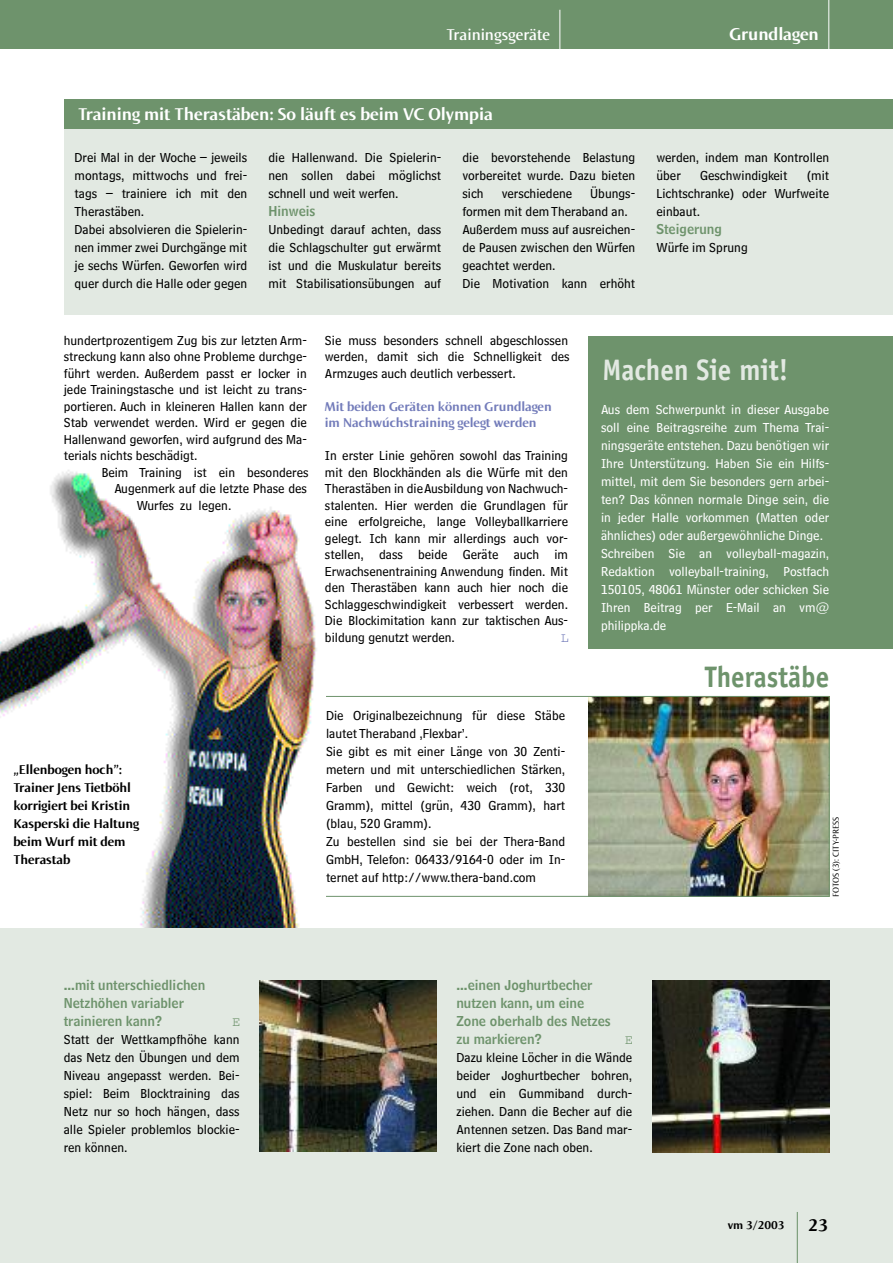
<style>
.page{position:relative;width:893px;height:1263px;background:#fff}
.page>*{position:absolute;margin:0;border:0;box-sizing:border-box;transform-origin:0 0}
.t1{font:700 29.7px "Officina Sans";color:#e2e9e2;scale:.91 1}
.t2{font:700 29.7px "Officina Sans";color:#6e936c;scale:.91 1}
.t3{font:700 18px "Norma";color:#fff}
.t4{font:700 18px "Norma";color:#000}
.t5{font:600 16.5px "Norma";color:#fff}
.t6{font:13.5px/18px "Bell Centennial Sub Caption";color:#000;text-align:justify}
.t7{font:13.5px/18px "Bell Centennial Sub Caption";color:#fff}
.t8{font:13.5px/18px "Bell Centennial Name And Number";color:#6e936c}
.t9{font:700 13.5px/18px "Norma";color:#000}
.t10{font:700 13.5px/16.5px "Norma";color:#737cba}
.t11{font:13.5px "Courier";color:#6e936c}
.t12{font:13.5px "Courier";color:#737cba}
.t13{font:700 12px "Norma";color:#000}
.t14{font:9px "Norma";color:#000}
</style>
<div class="page">
<img style="left:0;top:470px;width:358px;height:459px">
<div style="left:0;top:929px;width:893px;height:334px;background:#e2e9e2"></div>
<div style="left:64px;top:99px;width:829px;height:215px;background:#e2e9e2"></div>
<div style="left:0;top:0;width:893px;height:49px;background:#6e936c"></div>
<hr style="left:797px;top:1212px;width:1px;height:51px;background:#6e936c">
<hr style="left:828px;top:0;width:1px;height:49px;background:#fff">
<hr style="left:559px;top:10px;width:1px;height:40px;background:#fff">
<img style="left:260px;top:980px;width:176px;height:172px">
<img style="left:652px;top:980px;width:177px;height:172px">
<div style="left:64px;top:99px;width:829px;height:30px;background:#6e936c"></div>
<img style="left:588px;top:697px;width:241px;height:199px">
<hr style="left:829px;top:697px;width:1px;height:200px;background:#6e936c">
<hr style="left:326px;top:896px;width:503px;height:1px;background:#6e936c">
<hr style="left:326px;top:696px;width:503px;height:1px;background:#6e936c">
<div style="left:588px;top:336px;width:305px;height:312px;background:#6e936c"></div>
<p class="t5" style="left:447px;top:25px;width:105px">Trainingsgeräte</p>
<h2 class="t3" style="left:729px;top:24px;width:91px">Grundlagen</h2>
<h2 class="t3" style="left:78px;top:103px;width:416px">Training mit Therastäben: So läuft es beim VC Olympia</h2>
<p class="t6" style="left:75px;top:150px;width:174px;text-align:left">Drei Mal in der Woche – jeweils montags, mittwochs und frei&shy;tags – trainiere ich mit den<br>Therastäben.<br>Dabei absolvieren die Spielerin&shy;nen immer zwei Durchgänge mit je sechs Würfen. Geworfen wird quer durch die Halle oder gegen</p>
<p class="t6" style="left:268px;top:150px;width:174px">die Hallenwand. Die Spielerin&shy;nen sollen dabei möglichst schnell und weit werfen.</p>
<p class="t6" style="left:462px;top:150px;width:174px">die bevorstehende Belastung vorbereitet wurde. Dazu bieten sich</p>
<p class="t6" style="left:462px;top:186px;width:174px;text-align:left;text-indent:128px">Übungs&shy;formen mit demTheraband an.<br>Außerdem muss auf ausreichen&shy;de Pausen zwischen den Würfen geachtet werden.<br>Die Motivation kann erhöht</p>
<p class="t6" style="left:502px;top:186px;width:72px">verschiedene</p>
<p class="t8" style="left:268px;top:203px;width:49px">Hinweis</p>
<p class="t6" style="left:268px;top:222px;width:174px">Unbedingt darauf achten, dass die Schlagschulter gut erwärmt ist und die Muskulatur bereits mit Stabilisationsübungen auf</p>
<p class="t6" style="left:656px;top:150px;width:174px">werden, indem man Kontrollen über</p>
<p class="t6" style="left:656px;top:168px;width:174px;text-indent:150px">(mit Lichtschranke) oder Wurfweite einbaut.</p>
<p class="t8" style="left:656px;top:221px;width:67px">Steigerung</p>
<p class="t6" style="left:656px;top:240px;width:93px">Würfe im Sprung</p>
<p class="t6" style="left:700px;top:168px;width:89px">Geschwindigkeit</p>
<p class="t6" style="left:64px;top:333px;width:245px;line-height:16.5px">hundertprozentigem Zug bis zur letzten Arm&shy;streckung kann also ohne Probleme durchge&shy;führt werden. Außerdem passt er locker in jede Trainingstasche und ist leicht zu trans&shy;portieren. Auch in kleineren Hallen kann der Stab verwendet werden. Wird er gegen die Hallenwand geworfen, wird aufgrund des Ma&shy;terials nichts beschädigt.</p>
<p class="t6" style="left:102px;top:465px;width:208px">Beim Training ist ein besonderes</p>
<p class="t6" style="left:114px;top:481px;width:194px">Augenmerk auf die letzte Phase des</p>
<p class="t6" style="left:137px;top:498px;width:96px">Wurfes zu legen.</p>
<p class="t6" style="left:325px;top:333px;width:246px;line-height:16.5px">Sie muss besonders schnell abgeschlossen werden, damit sich die Schnelligkeit des Armzuges auch deutlich verbessert.</p>
<p class="t10" style="left:325px;top:398px;width:228px">Mit beiden Geräten können Grundlagen im Nachwúchstraining gelegt werden</p>
<p class="t6" style="left:325px;top:449px;width:245px;line-height:16.5px">In erster Linie gehören sowohl das Training mit den Blockhänden als die Würfe mit den Therastäben in dieAusbildung von Nachwuch&shy;stalenten. Hier werden die Grundlagen für eine erfolgreiche, lange Volleyballkarriere gelegt. Ich kann mir allerdings auch vor&shy;stellen, dass beide Geräte auch im Erwachsenentraining Anwendung finden. Mit den Therastäben kann auch hier noch die Schlaggeschwindigkeit verbessert werden.<br>Die Blockimitation kann zur taktischen Aus&shy;bildung genutzt werden.</p>
<p class="t12" style="left:561px;top:633px;width:10px">L</p>
<p class="t9" style="left:13px;top:760px;width:127px">„Ellenbogen hoch”:<br>Trainer Jens Tietböhl korrigiert bei Kristin<br>Kasperski die Haltung beim Wurf mit dem<br>Therastab</p>
<p class="t6" style="left:326px;top:708px;width:241px;text-align:left">Die Originalbezeichnung für diese Stäbe lautet Theraband ,Flexbar’.<br>Sie gibt es mit einer Länge von 30 Zenti&shy;metern und mit unterschiedlichen Stärken, Farben und Gewicht: weich (rot, 330<br>Gramm), mittel (grün, 430 Gramm), hart (blau, 520 Gramm).<br>Zu bestellen sind sie bei der Thera-Band GmbH, Telefon: 06433/9164-0 oder im In&shy;ternet auf http://www.thera-band.com</p>
<h1 class="t1" style="left:602px;top:359px;width:206px">Machen Sie mit!</h1>
<p class="t7" style="left:601px;top:402px;width:230px">Aus dem Schwerpunkt in dieser Ausgabe soll eine Beitragsreihe zum Thema Trai&shy;ningsgeräte entstehen. Dazu benötigen wir Ihre Unterstützung. Haben Sie ein Hilfs&shy;mittel, mit dem Sie besonders gern arbei&shy;ten? Das können normale Dinge sein, die in jeder Halle vorkommen (Matten oder ähnliches) oder außergewöhnliche Dinge.<br>Schreiben Sie an volleyball-magazin, Redaktion volleyball-training, Postfach 150105, 48061 Münster oder schicken Sie Ihren Beitrag per E-Mail an vm@ philippka.de</p>
<h1 class="t2" style="left:705px;top:665px;width:138px">Therastäbe</h1>
<p class="t14" style="left:831px;top:897px;width:82px;rotate:-90deg">FOTOS (3): CITY-PRESS</p>
<p class="t8" style="left:64px;top:977px;width:143px">...mit unterschiedlichen<br>Netzhöhen variabler trainieren kann?</p>
<p class="t11" style="left:232px;top:1018px;width:10px">E</p>
<p class="t6" style="left:64px;top:1032px;width:177px">Statt der Wettkampfhöhe kann das Netz den Übungen und dem Niveau angepasst werden. Bei&shy;spiel: Beim Blocktraining das Netz nur so hoch hängen, dass alle Spieler problemlos blockie&shy;ren können.</p>
<p class="t8" style="left:456px;top:977px;width:156px">...einen Joghurtbecher nutzen kann, um eine<br>Zone oberhalb des Netzes zu markieren?</p>
<p class="t11" style="left:625px;top:1036px;width:10px">E</p>
<p class="t6" style="left:456px;top:1050px;width:177px">Dazu kleine Löcher in die Wände beider Joghurtbecher bohren, und ein Gummiband durch&shy;ziehen. Dann die Becher auf die Antennen setzen. Das Band mar&shy;kiert die Zone nach oben.</p>
<p class="t13" style="left:728px;top:1218px;width:58px">vm 3/2003</p>
<h2 class="t4" style="left:808px;top:1214px;width:22px">23</h2>
</div>
